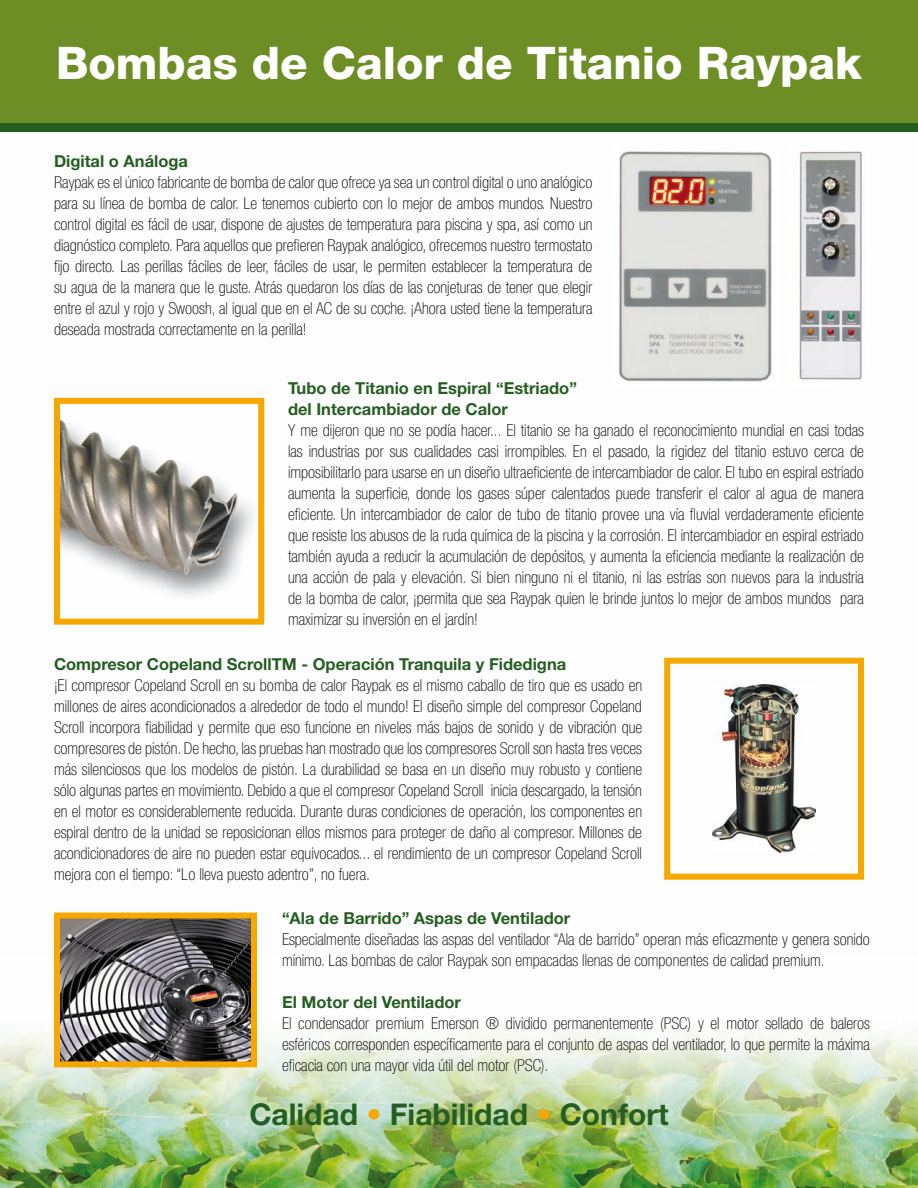
<style>
.page{position:relative;width:918px;height:1188px;background:#fff}
.page>*{position:absolute;margin:0;border:0;box-sizing:border-box;transform-origin:0 0}
.t1{font:800 45px "Helvetica Neue LT Std";color:#fff}
.t2{font:700 30px "Helvetica Neue LT Std";color:#255e22}
.t3{font:100 condensed 16.5px/21px "Helvetica Neue LT Std";color:#000;text-align:justify}
.t4{font:700 16.5px/21px "Helvetica Neue LT Std";color:#255e22}
.s1{color:#f7a800}
</style>
<div class="page">
<img style="left:0;top:1029px;width:918px;height:159px">
<div style="left:0;top:0;width:918px;height:128px;background:#6c8e24"></div>
<div style="left:0;top:123px;width:918px;height:9px;background:#255e22"></div>
<img style="left:619px;top:151px;width:153px;height:231px">
<img style="left:799px;top:151px;width:63px;height:229px">
<svg style="left:54px;top:397px;width:211px;height:228px"></svg>
<svg style="left:664px;top:657px;width:200px;height:223px"></svg>
<img style="left:61px;top:920px;width:189px;height:140px">
<div style="left:54px;top:913px;width:203px;height:154px;border:6px solid #f7a800"></div>
<h1 class="t1" style="left:56px;top:36px;width:807px">Bombas de Calor de Titanio Raypak</h1>
<p class="t4" style="left:54px;top:150px;width:136px">Digital o Análoga</p>
<p class="t3" style="left:54px;top:172px;width:540px">Raypak es el único fabricante de bomba de calor que ofrece ya sea un control digital o uno analógico para su línea de bomba de calor. Le tenemos cubierto con lo mejor de ambos mundos. Nuestro control digital es fácil de usar, dispone de ajustes de temperatura para piscina y spa, así como un diagnóstico completo. Para aquellos que prefieren Raypak analógico, ofrecemos nuestro termostato fijo directo. Las perillas fáciles de leer, fáciles de usar, le permiten establecer la temperatura de su agua de la manera que le guste. Atrás quedaron los días de las conjeturas de tener que elegir entre el azul y rojo y Swoosh, al igual que en el AC de su coche. ¡Ahora usted tiene la temperatura deseada mostrada correctamente en la perilla!</p>
<p class="t4" style="left:288px;top:377px;width:290px">Tubo de Titanio en Espiral “Estriado” del Intercambiador de Calor</p>
<p class="t3" style="left:288px;top:419px;width:577px">Y me dijeron que no se podía hacer... El titanio se ha ganado el reconocimiento mundial en casi todas las industrias por sus cualidades casi irrompibles. En el pasado, la rigidez del titanio estuvo cerca de imposibilitarlo para usarse en un diseño ultraeficiente de intercambiador de calor. El tubo en espiral estriado aumenta la superficie, donde los gases súper calentados puede transferir el calor al agua de manera eficiente. Un intercambiador de calor de tubo de titanio provee una vía fluvial verdaderamente eficiente que resiste los abusos de la ruda química de la piscina y la corrosión. El intercambiador en espiral estriado también ayuda a reducir la acumulación de depósitos, y aumenta la eficiencia mediante la realización de una acción de pala y elevación. Si bien ninguno ni el titanio, ni las estrías son nuevos para la industria de la bomba de calor, ¡permita que sea Raypak quien le brinde juntos lo mejor de ambos mundos para maximizar su inversión en el jardín!</p>
<p class="t4" style="left:54px;top:653px;width:514px">Compresor Copeland ScrollTM - Operación Tranquila y Fidedigna</p>
<p class="t3" style="left:54px;top:674px;width:590px">¡El compresor Copeland Scroll en su bomba de calor Raypak es el mismo caballo de tiro que es usado en millones de aires acondicionados a alrededor de todo el mundo! El diseño simple del compresor Copeland Scroll incorpora fiabilidad y permite que eso funcione en niveles más bajos de sonido y de vibración que compresores de pistón. De hecho, las pruebas han mostrado que los compresores Scroll son hasta tres veces más silenciosos que los modelos de pistón. La durabilidad se basa en un diseño muy robusto y contiene sólo algunas partes en movimiento. Debido a que el compresor Copeland Scroll inicia descargado, la tensión en el motor es considerablemente reducida. Durante duras condiciones de operación, los componentes en espiral dentro de la unidad se reposicionan ellos mismos para proteger de daño al compresor. Millones de acondicionadores de aire no pueden estar equivocados... el rendimiento de un compresor Copeland Scroll mejora con el tiempo: “Lo lleva puesto adentro”, no fuera.</p>
<p class="t4" style="left:282px;top:907px;width:290px">“Ala de Barrido” Aspas de Ventilador</p>
<p class="t3" style="left:282px;top:929px;width:589px">Especialmente diseñadas las aspas del ventilador “Ala de barrido” operan más eficazmente y genera sonido mínimo. Las bombas de calor Raypak son empacadas llenas de componentes de calidad premium.</p>
<p class="t4" style="left:282px;top:991px;width:180px">El Motor del Ventilador</p>
<p class="t3" style="left:282px;top:1013px;width:590px">El condensador premium Emerson ® dividido permanentemente (PSC) y el motor sellado de baleros esféricos corresponden específicamente para el conjunto de aspas del ventilador, lo que permite la máxima eficacia con una mayor vida útil del motor (PSC).</p>
<h2 class="t2" style="left:249px;top:1096px;width:421px">Calidad <span class="s1">•</span> Fiabilidad <span class="s1">•</span> Confort</h2>
</div>
